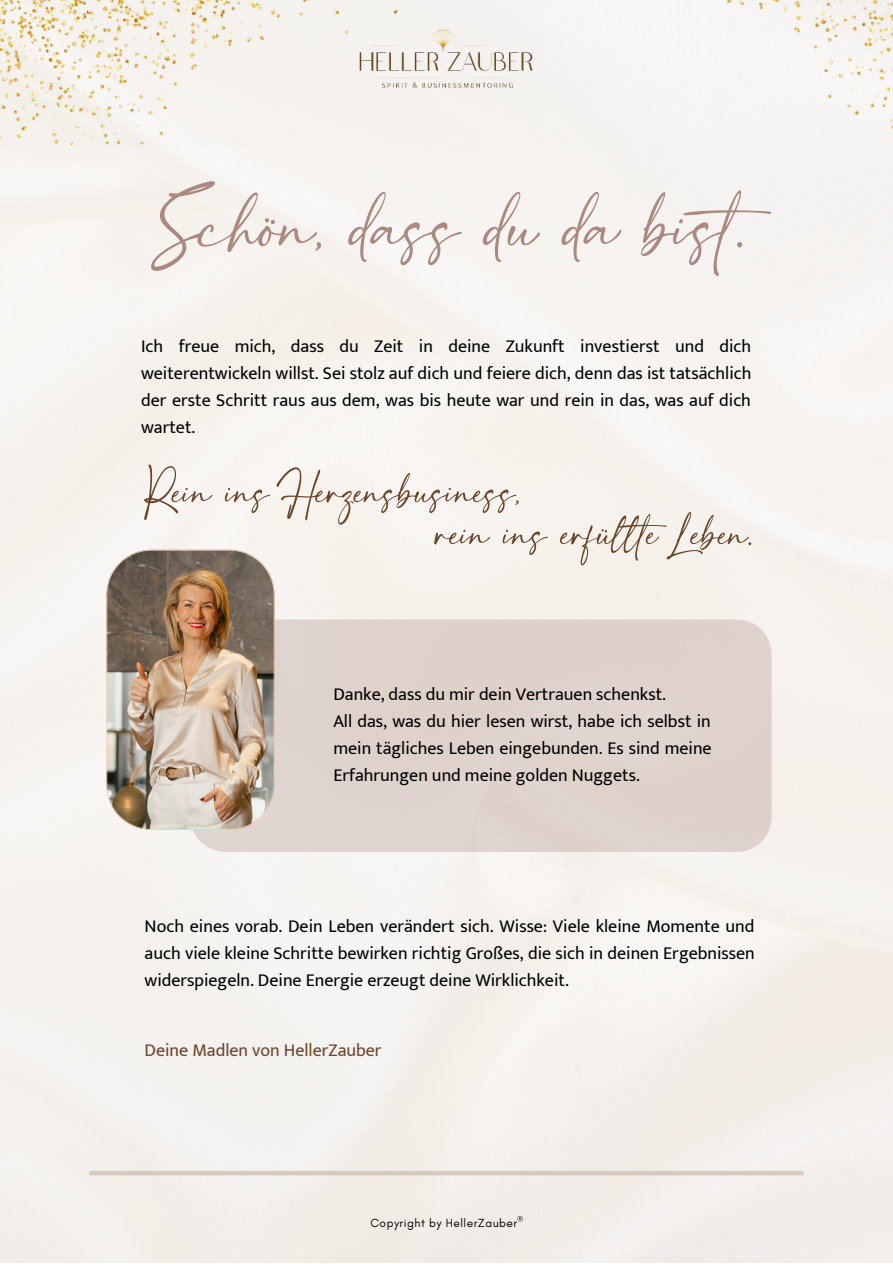
<style>
.page{position:relative;width:893px;height:1264px;background:#fff}
.page>*{position:absolute;margin:0;border:0;box-sizing:border-box;transform-origin:0 0}
.t1{font:95.85px "Girl Boss Script";color:#ab8980}
.t2{font:52.5px "Girl Boss Script";color:#6b452b}
.t3{font:18px/27px "Mukta Mahee";color:#000;text-align:justify}
.t4{font:18px "Mukta Mahee";color:#6b452b}
.t5{font:12px "Glacial Indifference";letter-spacing:.04em;color:#000}
</style>
<div class="page">
<svg style="left:517px;top:1215px;width:6px;height:6px"></svg>
<div style="left:190px;top:619px;width:581px;height:233px;background:#dfd2cc;border-radius:35px"></div>
<img style="left:106px;top:550px;width:168px;height:279px">
<img style="left:0;top:0;width:542px;height:146px">
<div style="left:89px;top:1170px;width:714px;height:5px;background:#d8cabe"></div>
<div style="left:709px;top:0;width:183px;height:139px;background:#f7f5f3"></div>
<h1 class="t1" style="left:156px;top:160px;width:654px">Schön, dass du da bist.</h1>
<p class="t3" style="left:141px;top:332px;width:611px">Ich freue mich, dass du Zeit in deine Zukunft investierst und dich weiterentwickeln willst. Sei stolz auf dich und feiere dich, denn das ist tatsächlich der erste Schritt raus aus dem, was bis heute war und rein in das, was auf dich wartet.</p>
<h2 class="t2" style="left:146px;top:455px;width:376px">Rein ins Herzensbusiness,</h2>
<h2 class="t2" style="left:435px;top:497px;width:319px">rein ins erfüllte Leben.</h2>
<p class="t3" style="left:333px;top:680px;width:380px;text-align:left">Danke, dass du mir dein Vertrauen schenkst.<br>All das, was du hier lesen wirst, habe ich selbst in mein tägliches Leben eingebunden. Es sind meine Erfahrungen und meine golden Nuggets.</p>
<p class="t3" style="left:145px;top:912px;width:611px">Noch eines vorab. Dein Leben verändert sich. Wisse: Viele kleine Momente und auch viele kleine Schritte bewirken richtig Großes, die sich in deinen Ergebnissen widerspiegeln. Deine Energie erzeugt deine Wirklichkeit.</p>
<p class="t4" style="left:145px;top:1039px;width:238px">Deine Madlen von HellerZauber</p>
<p class="t5" style="left:370px;top:1215px;width:148px">Copyright by HellerZauber</p>
</div>
